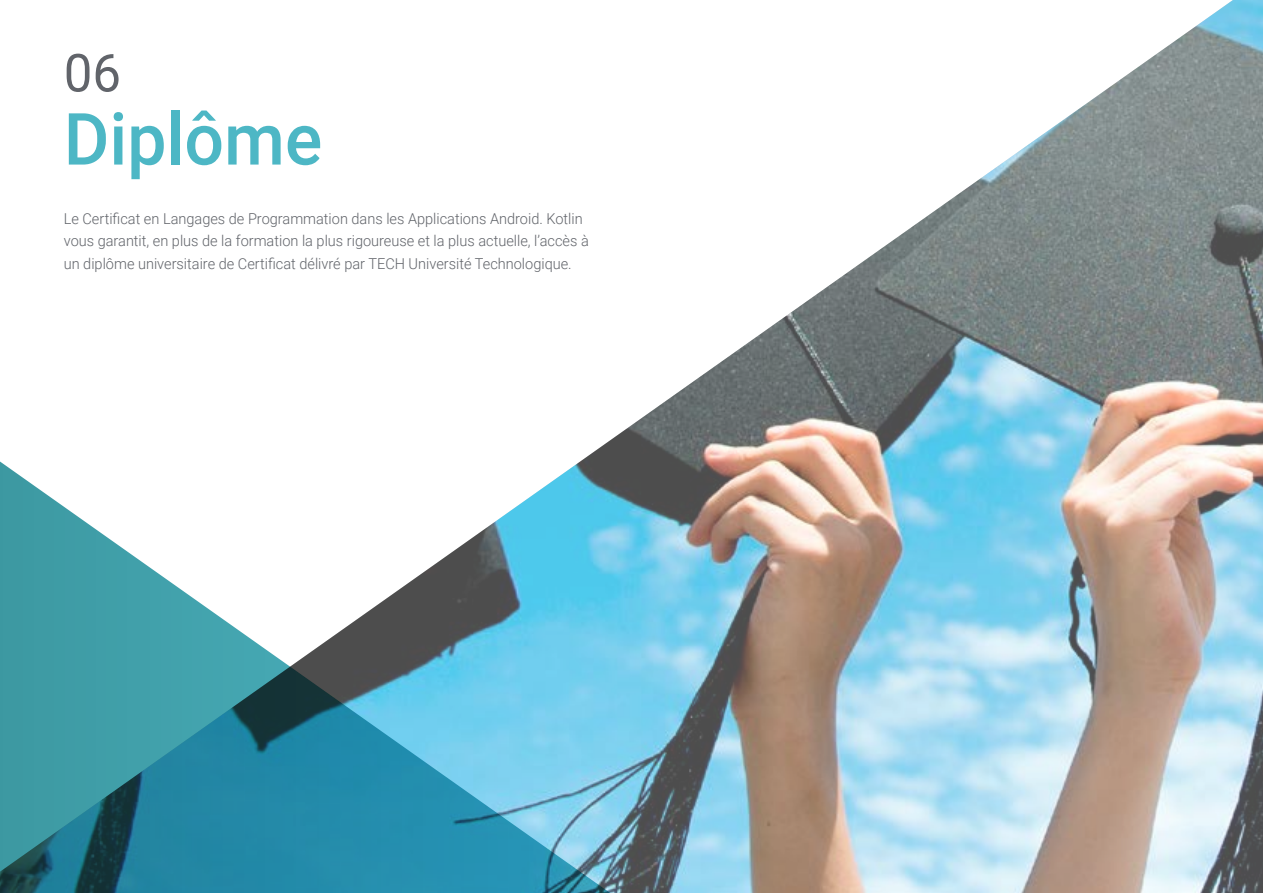
<style>
.page{position:relative;width:1263px;height:893px;background:#fff}
.page>*{position:absolute;margin:0;border:0;box-sizing:border-box;transform-origin:0 0}
.t1{font:500 72px "Roboto";color:#4db7c5}
.t2{font:52.5px "Roboto";color:#61646a}
.t3{font:300 15px/22.5px "Roboto";color:#61646a}
</style>
<div class="page">
<img style="left:602px;top:0;width:661px;height:893px">
<svg style="left:0;top:446px;width:640px;height:447px"></svg>
<h2 class="t2" style="left:64px;top:36px;width:59px">06</h2>
<h1 class="t1" style="left:64px;top:89px;width:260px">Diplôme</h1>
<p class="t3" style="left:64px;top:207px;width:526px">Le Certificat en Langages de Programmation dans les Applications Android. Kotlin vous garantit, en plus de la formation la plus rigoureuse et la plus actuelle, l’accès à un diplôme universitaire de Certificat délivré par TECH Université Technologique.</p>
</div>
